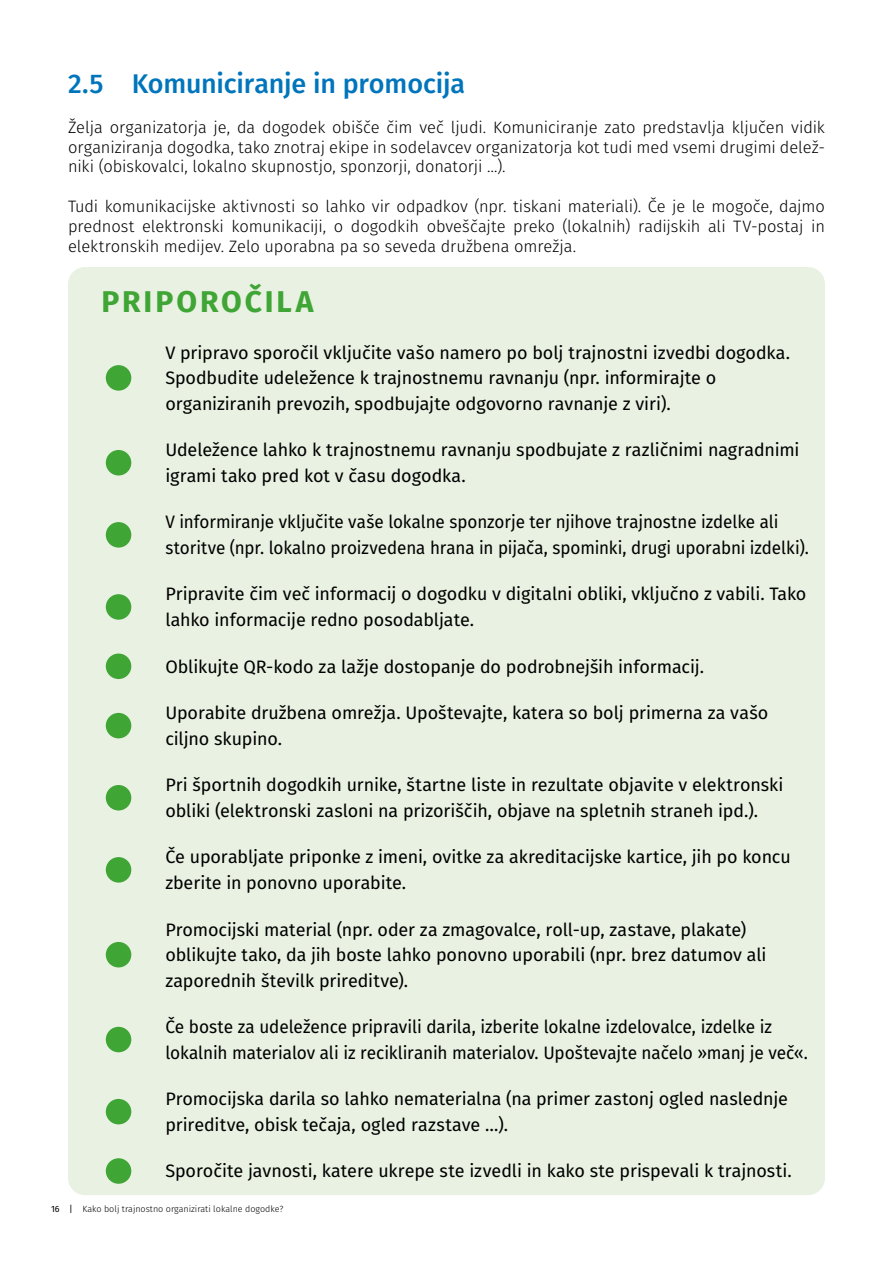
<style>
.page{position:relative;width:893px;height:1263px;background:#fff}
.page>*{position:absolute;margin:0;border:0;box-sizing:border-box;transform-origin:0 0}
.t1{font:700 30px "Fira Sans";letter-spacing:.095em;color:#3fa535}
.t2{font:500 27px "Fira Sans";letter-spacing:-.01em;color:#0075bc}
.t3{font:18px/25.5px "Fira Sans";letter-spacing:-.005em;color:#000}
.t4{font:18px/25.5px "Fira Sans";letter-spacing:-.005em;color:#000;scale:.95 1}
.t5{font:18px/25.5px "Fira Sans";letter-spacing:-.005em;color:#000;scale:.96 1}
.t6{font:300 16.5px/19.8px "Fira Sans";letter-spacing:-.005em;color:#000;text-align:justify}
.t7{font:300 9px "Fira Sans";color:#000}
.s1{font-weight:400}
</style>
<div class="page">
<div style="left:68px;top:267px;width:757px;height:928px;background:#e9f1e2;border-radius:17px"></div>
<div style="left:106px;top:365px;width:25px;height:26px;background:#3fa535;border-radius:50%"></div>
<div style="left:106px;top:450px;width:25px;height:25px;background:#3fa535;border-radius:50%"></div>
<div style="left:106px;top:522px;width:25px;height:26px;background:#3fa535;border-radius:50%"></div>
<div style="left:106px;top:594px;width:25px;height:26px;background:#3fa535;border-radius:50%"></div>
<div style="left:106px;top:653px;width:25px;height:26px;background:#3fa535;border-radius:50%"></div>
<div style="left:106px;top:713px;width:25px;height:25px;background:#3fa535;border-radius:50%"></div>
<div style="left:106px;top:785px;width:25px;height:25px;background:#3fa535;border-radius:50%"></div>
<div style="left:106px;top:857px;width:25px;height:26px;background:#3fa535;border-radius:50%"></div>
<div style="left:106px;top:942px;width:25px;height:25px;background:#3fa535;border-radius:50%"></div>
<div style="left:106px;top:1027px;width:25px;height:25px;background:#3fa535;border-radius:50%"></div>
<div style="left:106px;top:1099px;width:25px;height:25px;background:#3fa535;border-radius:50%"></div>
<div style="left:106px;top:1158px;width:25px;height:26px;background:#3fa535;border-radius:50%"></div>
<h2 class="t2" style="left:68px;top:62px;width:398px">2.5 Komuniciranje in promocija</h2>
<p class="t6" style="left:68px;top:117px;width:758px">Želja organizatorja je, da dogodek obišče čim več ljudi. Komuniciranje zato predstavlja ključen vidik organiziranja dogodka, tako znotraj ekipe in sodelavcev organizatorja kot tudi med vsemi drugimi delež&shy;niki (obiskovalci, lokalno skupnostjo, sponzorji, donatorji …).</p>
<p class="t6" style="left:68px;top:196px;width:758px">Tudi komunikacijske aktivnosti so lahko vir odpadkov (npr. tiskani materiali). Če je le mogoče, dajmo prednost elektronski komunikaciji, o dogodkih obveščajte preko (lokalnih) radijskih ali TV-postaj in elektronskih medijev. Zelo uporabna pa so seveda družbena omrežja.</p>
<h1 class="t1" style="left:102px;top:276px;width:213px">PRIPOROČILA</h1>
<p class="t3" style="left:165px;top:339px;width:626px">V pripravo sporočil vključite vašo namero po bolj trajnostni izvedbi dogodka.<br>Spodbudite udeležence k trajnostnemu ravnanju (npr. informirajte o organiziranih prevozih, spodbujajte odgovorno ravnanje z viri).</p>
<p class="t3" style="left:165px;top:437px;width:636px">Udeležence lahko k trajnostnemu ravnanju spodbujate z različnimi nagradnimi igrami tako pred kot v času dogodka.</p>
<p class="t4" style="left:165px;top:509px;width:679px">V informiranje vključite vaše lokalne sponzorje ter njihove trajnostne izdelke ali storitve (npr. lokalno proizvedena hrana in pijača, spominki, drugi uporabni izdelki).</p>
<p class="t3" style="left:165px;top:581px;width:643px">Pripravite čim več informacij o dogodku v digitalni obliki, vključno z vabili. Tako lahko informacije redno posodabljate.</p>
<p class="t3" style="left:165px;top:653px;width:540px">Oblikujte QR-kodo za lažje dostopanje do podrobnejših informacij.</p>
<p class="t3" style="left:165px;top:700px;width:605px">Uporabite družbena omrežja. Upoštevajte, katera so bolj primerna za vašo ciljno skupino.</p>
<p class="t3" style="left:165px;top:772px;width:620px">Pri športnih dogodkih urnike, štartne liste in rezultate objavite v elektronski obliki (elektronski zasloni na prizoriščih, objave na spletnih straneh ipd.).</p>
<p class="t3" style="left:165px;top:844px;width:627px">Če uporabljate priponke z imeni, ovitke za akreditacijske kartice, jih po koncu zberite in ponovno uporabite.</p>
<p class="t3" style="left:165px;top:916px;width:603px">Promocijski material (npr. oder za zmagovalce, roll-up, zastave, plakate) oblikujte tako, da jih boste lahko ponovno uporabili (npr. brez datumov ali zaporednih številk prireditve).</p>
<p class="t5" style="left:165px;top:1013px;width:671px">Če boste za udeležence pripravili darila, izberite lokalne izdelovalce, izdelke iz lokalnih materialov ali iz recikliranih materialov. Upoštevajte načelo »manj je več«.</p>
<p class="t3" style="left:165px;top:1086px;width:624px">Promocijska darila so lahko nematerialna (na primer zastonj ogled naslednje prireditve, obisk tečaja, ogled razstave …).</p>
<p class="t3" style="left:165px;top:1158px;width:628px">Sporočite javnosti, katere ukrepe ste izvedli in kako ste prispevali k trajnosti.</p>
<p class="t7" style="left:51px;top:1202px;width:234px"><span class="s1">16 |</span> Kako bolj trajnostno organizirati lokalne dogodke?</p>
</div>
